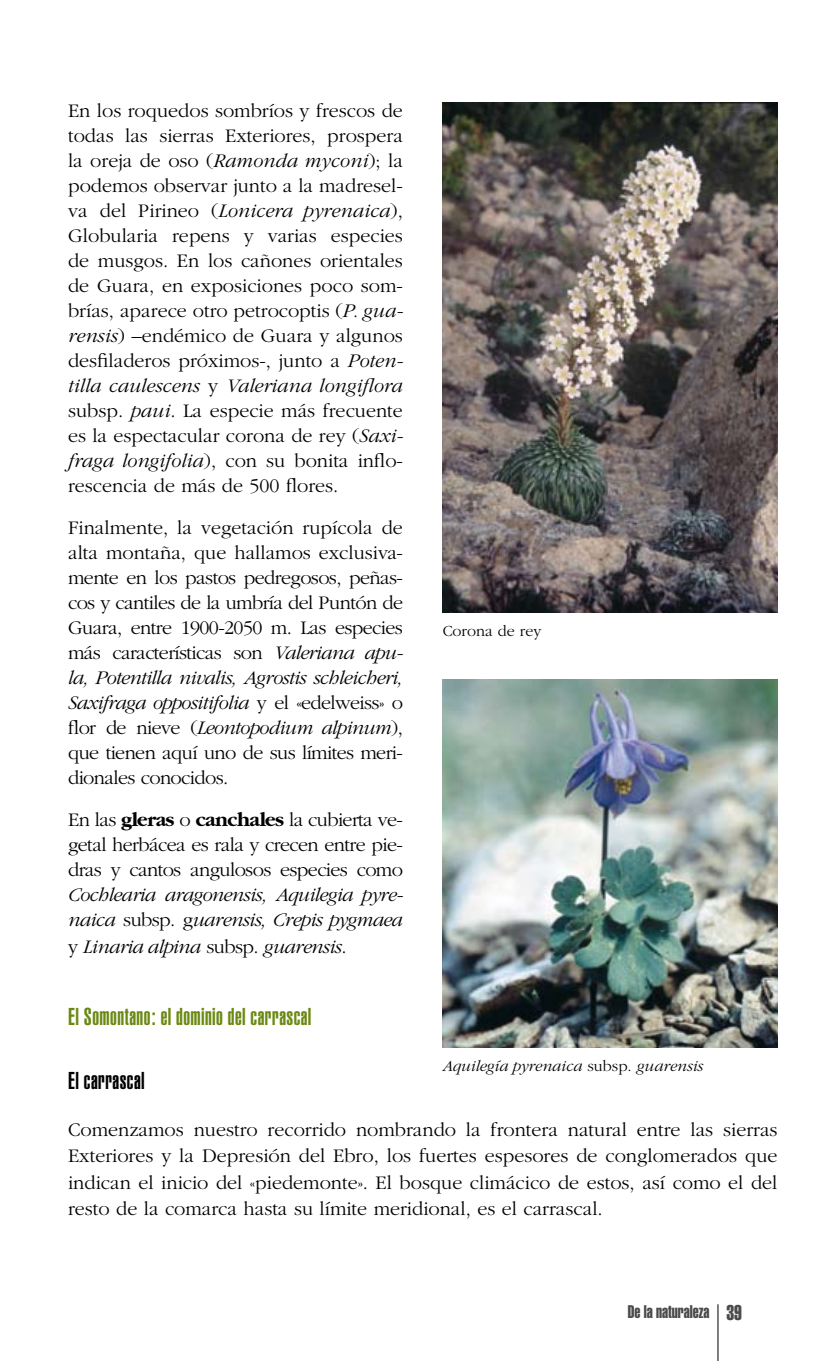
<style>
.page{position:relative;width:840px;height:1361px;background:#fff}
.page>*{position:absolute;margin:0;border:0;box-sizing:border-box;transform-origin:0 0}
.t1{font:900 extra-condensed 24px "Helvetica";letter-spacing:.02em;color:#6b8912}
.t2{font:900 extra-condensed 24px "Helvetica";letter-spacing:.02em;color:#000}
.t3{font:300 20px/25px "Garamond";letter-spacing:-.015em;color:#000;text-align:justify}
.t4{font:italic 300 20px/25.8px "Garamond";letter-spacing:-.03em;color:#000;text-align:justify}
.t5{font:18px "Helvetica Extra Compressed";color:#4b4b4d}
.t6{font:italic 300 16px "Garamond";color:#000}
.t7{font:300 16px "Garamond";color:#000}
.s1{font-style:italic}
.s2{font-weight:700}
.s3{font-style:normal}
.s4{font-size:21px}
</style>
<div class="page">
<hr style="left:717px;top:1304px;width:1px;height:57px;background:#000">
<img style="left:442px;top:102px;width:335px;height:510px">
<img style="left:442px;top:679px;width:335px;height:368px">
<p class="t3" style="left:68px;top:99px;width:336px">En los roquedos sombríos y frescos de todas las sierras Exteriores, prospera la oreja de oso (<span class="s1">Ramonda myconi</span>); la podemos observar junto a la madresel&shy;va del Pirineo (<span class="s1">Lonicera pyrenaica</span>), Globularia repens y varias especies de musgos. En los cañones orientales de Guara, en exposiciones poco som&shy;brías, aparece otro petrocoptis (<span class="s1">P. gua&shy;rensis</span>) –endémico de Guara y algunos desfiladeros próximos-, junto a <span class="s1">Poten&shy;tilla caulescens</span> y <span class="s1">Valeriana longiflora </span>subsp. <span class="s1">paui</span>. La especie más frecuente es la espectacular corona de rey (<span class="s1">Saxi&shy;fraga longifolia</span>), con su bonita inflo&shy;rescencia de más de 500 flores.</p>
<p class="t3" style="left:68px;top:516px;width:336px">Finalmente, la vegetación rupícola de alta montaña, que hallamos exclusiva&shy;mente en los pastos pedregosos, peñas&shy;cos y cantiles de la umbría del Puntón de Guara, entre 1900-2050 m. Las especies más características son <span class="s1">Valeriana apu&shy;la, Potentilla nivalis, Agrostis schleicheri, Saxifraga oppositifolia</span> y el «edelweiss» o flor de nieve (<span class="s1">Leontopodium alpinum</span>), que tienen aquí uno de sus límites meri&shy;dionales conocidos.</p>
<p class="t3" style="left:68px;top:808px;width:336px">En las <span class="s2">gleras</span> o <span class="s2">canchales</span> la cubierta ve&shy;getal herbácea es rala y crecen entre pie&shy;dras y cantos angulosos especies como</p>
<p class="t4" style="left:68px;top:882px;width:336px">Cochlearia aragonensis, Aquilegia pyre&shy;naica <span class="s3">subsp. g</span>uarensis, Crepis pygmaea <span class="s3">y</span> Linaria alpina <span class="s3">subsp.</span> guarensis<span class="s3">.</span></p>
<p class="t1" style="left:68px;top:1002px;width:245px">El Somontano: el dominio del carrascal</p>
<p class="t7" style="left:442px;top:622px;width:100px">Corona de rey</p>
<p class="t6" style="left:442px;top:1057px;width:262px">Aquilegía pyrenaica <span class="s3">subsp.</span> guarensis</p>
<p class="t2" style="left:68px;top:1067px;width:78px">El carrascal</p>
<p class="t3" style="left:68px;top:1116px;width:710px;line-height:26.4px">Comenzamos nuestro recorrido nombrando la frontera natural entre las sierras Exteriores y la Depresión del Ebro, los fuertes espesores de conglomerados que indican el inicio del «piedemonte». El bosque climácico de estos, así como el del resto de la comarca hasta su límite meridional, es el carrascal.</p>
<p class="t5" style="left:627px;top:1300px;width:116px">De la naturaleza <span class="s4">39</span></p>
</div>
